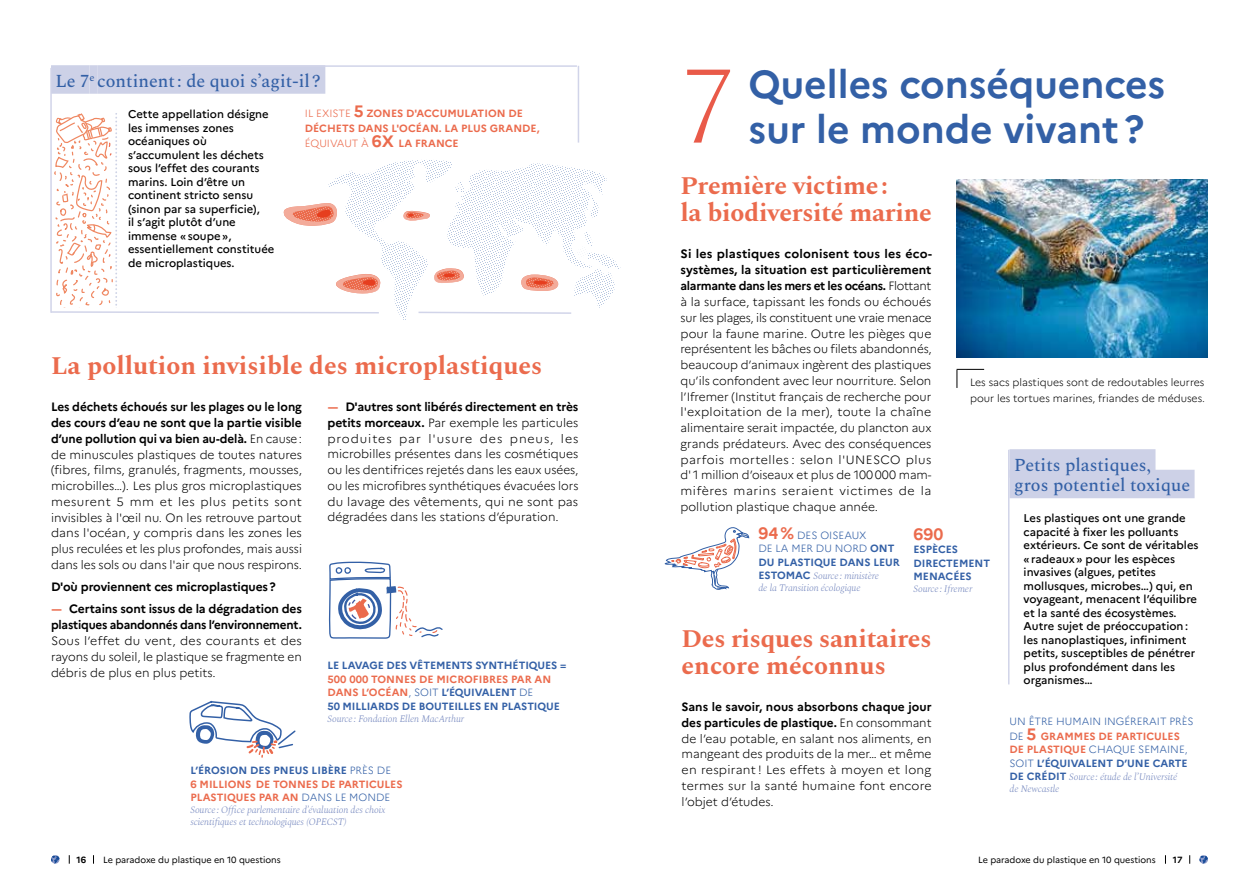
<style>
.page{position:relative;width:1259px;height:893px;background:#fff}
.page>*{position:absolute;margin:0;border:0;box-sizing:border-box;transform-origin:0 0}
.t1{font:200 110.55px "Spectral";color:#e95a49}
.t2{font:700 39px/45px "Marianne";color:#3360a6}
.t3{font:700 25.5px/27px "Spectral";letter-spacing:-.005em;color:#eb6b4d}
.t4{font:500 18px/20.5px "Spectral";color:#3360a6}
.t5{font:700 16.5px "Marianne";color:#eb6b4d}
.t6{font:700 12.15px/15.9px "Marianne";letter-spacing:-.01em;color:#000;text-align:justify}
.t7{font:300 12px/15.8px "Marianne";color:#000;text-align:justify}
.t8{font:500 11.25px/13.5px "Marianne";color:#000}
.t9{font:700 10.5px/13.5px "Marianne";letter-spacing:-.005em;color:#3360a6}
.t10{font:700 10.5px/15px "Marianne";color:#eb6b4d}
.t11{font:300 10.5px/13.5px "Marianne";color:#3360a6}
.t12{font:300 10.5px/15.8px "Marianne";color:#000}
.t13{font:italic 300 9.75px/12px "Spectral";letter-spacing:-.01em;color:#788ac0}
.t14{font:9px "Marianne";letter-spacing:-.005em;color:#000}
.t15{font:700 9px "Marianne";color:#000}
.s1{font-weight:300}
.s2{font-size:16.5px}
.s3{font-weight:300;font-size:12px}
.s4{font-size:12px;color:#eb6b4d}
.s5{font-weight:700;font-size:12.15px}
.s6{font-weight:700;font-size:16.5px;color:#eb6b4d}
.s7{font-weight:700}
.s8{font-family:"Marianne";font-weight:700;font-style:normal;font-size:10.5px;color:#3360a6}
.s9{color:#eb6b4d}
.s10{font-weight:700;color:#eb6b4d}
.s11{color:#3360a6}
.s12{font-weight:300;color:#3360a6}
</style>
<div class="page">
<svg style="left:189px;top:700px;width:107px;height:58px"></svg>
<svg style="left:328px;top:561px;width:115px;height:78px"></svg>
<div style="left:51px;top:65px;width:38px;height:29px;background:#cdd1e7"></div>
<div style="left:89px;top:65px;width:8px;height:29px;background:#cdd1e7"></div>
<div style="left:97px;top:65px;width:228px;height:29px;background:#cdd1e7"></div>
<hr style="left:50px;top:68px;width:2px;height:245px;background:#d1d4e9">
<svg style="left:664px;top:527px;width:85px;height:63px"></svg>
<hr style="left:1008px;top:450px;width:1px;height:234px;background:#d1d4e9">
<div style="left:1009px;top:449px;width:146px;height:29px;background:#cdd1e7"></div>
<div style="left:1009px;top:470px;width:185px;height:28px;background:#cdd1e7"></div>
<svg style="left:956px;top:369px;width:28px;height:19px"></svg>
<img style="left:956px;top:179px;width:251px;height:178px">
<hr style="left:181px;top:65px;width:396px;height:2px;background:#d1d4e9">
<svg style="left:50px;top:112px;width:571px;height:208px"></svg>
<hr style="left:578px;top:66px;width:1px;height:77px;background:#d1d4e9">
<svg style="left:51px;top:855px;width:9px;height:9px"></svg>
<svg style="left:1199px;top:855px;width:9px;height:9px"></svg>
<h3 class="t4" style="left:56px;top:71px;width:267px">Le 7<sup>e</sup> continent : de quoi s’agit-il ?</h3>
<h1 class="t1" style="left:680px;top:26px;width:57px">7</h1>
<h2 class="t2" style="left:748px;top:59px;width:418px">Quelles conséquences sur le monde vivant ?</h2>
<p class="t10" style="left:305px;top:105px;width:236px"><span class="s1">IL EXISTE</span> <span class="s2">5</span> ZONES D'ACCUMULATION DE<br>DÉCHETS DANS L'OCÉAN. LA PLUS GRANDE,<br><span class="s1">ÉQUIVAUT À</span> <span class="s2">6X</span> LA FRANCE</p>
<p class="t8" style="left:128px;top:107px;width:148px">Cette appellation désigne les immenses zones océaniques où s’accumulent les déchets sous l’effet des courants marins. Loin d’être un continent stricto sensu (sinon par sa superficie),<br>il s’agit plutôt d’une immense « soupe », essentiellement constituée de microplastiques.</p>
<h3 class="t3" style="left:680px;top:173px;width:253px">Première victime :<br>la biodiversité marine</h3>
<p class="t6" style="left:680px;top:245px;width:253px">Si les plastiques colonisent tous les éco&shy;systèmes, la situation est particulièrement alarmante dans les mers et les océans. <span class="s3">Flottant</span></p>
<p class="t7" style="left:680px;top:293px;width:252px">à la surface, tapissant les fonds ou échoués sur les plages, ils constituent une vraie menace pour la faune marine. Outre les pièges que représentent les bâches ou filets abandonnés, beaucoup d’animaux ingèrent des plastiques qu’ils confondent avec leur nourriture. Selon l’Ifremer (Institut français de recherche pour l'exploitation de la mer), toute la chaîne alimentaire serait impactée, du plancton aux grands prédateurs. Avec des conséquences parfois mortelles : selon l'UNESCO plus d' 1 million d’oiseaux et plus de 100 000 mam&shy;mifères marins seraient victimes de la pollution plastique chaque année.</p>
<h3 class="t3" style="left:51px;top:353px;width:493px">La pollution invisible des microplastiques</h3>
<p class="t6" style="left:51px;top:398px;width:252px">Les déchets échoués sur les plages ou le long des cours d’eau ne sont que la partie visible d’une pollution qui va bien au-delà. <span class="s3">En cause :</span></p>
<p class="t7" style="left:51px;top:445px;width:252px">de minuscules plastiques de toutes natures (fibres, films, granulés, fragments, mousses, microbilles…). Les plus gros microplastiques mesurent 5 mm et les plus petits sont invisibles à l'œil nu. On les retrouve partout dans l'océan, y compris dans les zones les plus reculées et les plus profondes, mais aussi dans les sols ou dans l'air que nous respirons.</p>
<p class="t6" style="left:51px;top:578px;width:226px">D'où proviennent ces microplastiques ?</p>
<p class="t6" style="left:51px;top:600px;width:252px"><span class="s4">-</span> Certains sont issus de la dégradation des plastiques abandonnés dans l’environnement.</p>
<p class="t7" style="left:51px;top:632px;width:252px">Sous l’effet du vent, des courants et des rayons du soleil, le plastique se fragmente en débris de plus en plus petits.</p>
<p class="t12" style="left:970px;top:374px;width:236px">Les sacs plastiques sont de redoutables leurres pour les tortues marines, friandes de méduses.</p>
<p class="t6" style="left:327px;top:398px;width:252px"><span class="s4">-</span> D'autres sont libérés directement en très</p>
<p class="t7" style="left:327px;top:414px;width:252px"><span class="s5">petits morceaux.</span> Par exemple les particules produites par l'usure des pneus, les microbilles présentes dans les cosmétiques ou les dentifrices rejetés dans les eaux usées, ou les microfibres synthétiques évacuées lors du lavage des vêtements, qui ne sont pas dégradées dans les stations d’épuration.</p>
<h3 class="t4" style="left:1014px;top:455px;width:178px">Petits plastiques,<br>gros potentiel toxique</h3>
<p class="t8" style="left:1023px;top:511px;width:176px">Les plastiques ont une grande capacité à fixer les polluants extérieurs. Ce sont de véritables « radeaux » pour les espèces invasives (algues, petites mollusques, microbes…) qui, en voyageant, menacent l’équilibre et la santé des écosystèmes.<br>Autre sujet de préoccupation : les nanoplastiques, infiniment petits, susceptibles de pénétrer plus profondément dans les organismes…</p>
<p class="t11" style="left:758px;top:528px;width:143px"><span class="s6">94 %</span> DES OISEAUX<br>DE LA MER DU NORD <span class="s7">ONT<br>DU PLASTIQUE DANS LEUR</span></p>
<p class="t13" style="left:758px;top:570px;width:122px"><span class="s8">ESTOMAC</span> Source : ministère de la Transition écologique</p>
<h3 class="t5" style="left:913px;top:521px;width:31px">690</h3>
<p class="t9" style="left:913px;top:542px;width:78px">ESPÈCES<br>DIRECTEMENT<br>MENACÉES</p>
<p class="t13" style="left:913px;top:583px;width:60px">Source : Ifremer</p>
<h3 class="t3" style="left:681px;top:626px;width:251px">Des risques sanitaires encore méconnus</h3>
<p class="t7" style="left:681px;top:698px;width:251px"><span class="s7">Sans le savoir, nous absorbons chaque jour des particules de plastique.</span> En consommant de l’eau potable, en salant nos aliments, en mangeant des produits de la mer… et même en respirant ! Les effets à moyen et long termes sur la santé humaine font encore l’objet d’études.</p>
<p class="t9" style="left:327px;top:658px;width:240px">LE LAVAGE DES VÊTEMENTS SYNTHÉTIQUES =</p>
<p class="t9" style="left:327px;top:671px;width:234px"><span class="s9">500 000 TONNES DE MICROFIBRES PAR AN<br>DANS L’OCÉAN</span><span class="s1">, SOIT</span> L’ÉQUIVALENT <span class="s1">DE<br></span>50 MILLIARDS DE BOUTEILLES EN PLASTIQUE</p>
<p class="t13" style="left:327px;top:712px;width:138px">Source : Fondation Ellen MacArthur</p>
<p class="t11" style="left:1009px;top:713px;width:186px;line-height:15px">UN ÊTRE HUMAIN INGÉRERAIT PRÈS<br>DE <span class="s6">5</span> <span class="s10">GRAMMES DE PARTICULES</span></p>
<p class="t9" style="left:1009px;top:742px;width:180px"><span class="s9">DE PLASTIQUE</span> <span class="s1">CHAQUE SEMAINE,<br>SOIT</span> L’ÉQUIVALENT D’UNE CARTE</p>
<p class="t13" style="left:1009px;top:771px;width:169px"><span class="s8">DE CRÉDIT</span> Source : étude de l’Université de Newcastle</p>
<p class="t10" style="left:190px;top:763px;width:214px;line-height:13.5px"><span class="s11">L’ÉROSION DES PNEUS LIBÈRE</span> <span class="s12">PRÈS DE<br></span>6 MILLIONS DE TONNES DE PARTICULES<br>PLASTIQUES PAR AN <span class="s12">DANS LE MONDE</span></p>
<p class="t13" style="left:190px;top:804px;width:197px">Source : Office parlementaire d’évaluation des choix scientifiques et technologiques (OPECST)</p>
<p class="t15" style="left:76px;top:852px;width:12px">16</p>
<p class="t14" style="left:103px;top:852px;width:179px">Le paradoxe du plastique en 10 questions</p>
<p class="t14" style="left:978px;top:852px;width:179px">Le paradoxe du plastique en 10 questions</p>
<p class="t15" style="left:1172px;top:852px;width:11px">17</p>
</div>
